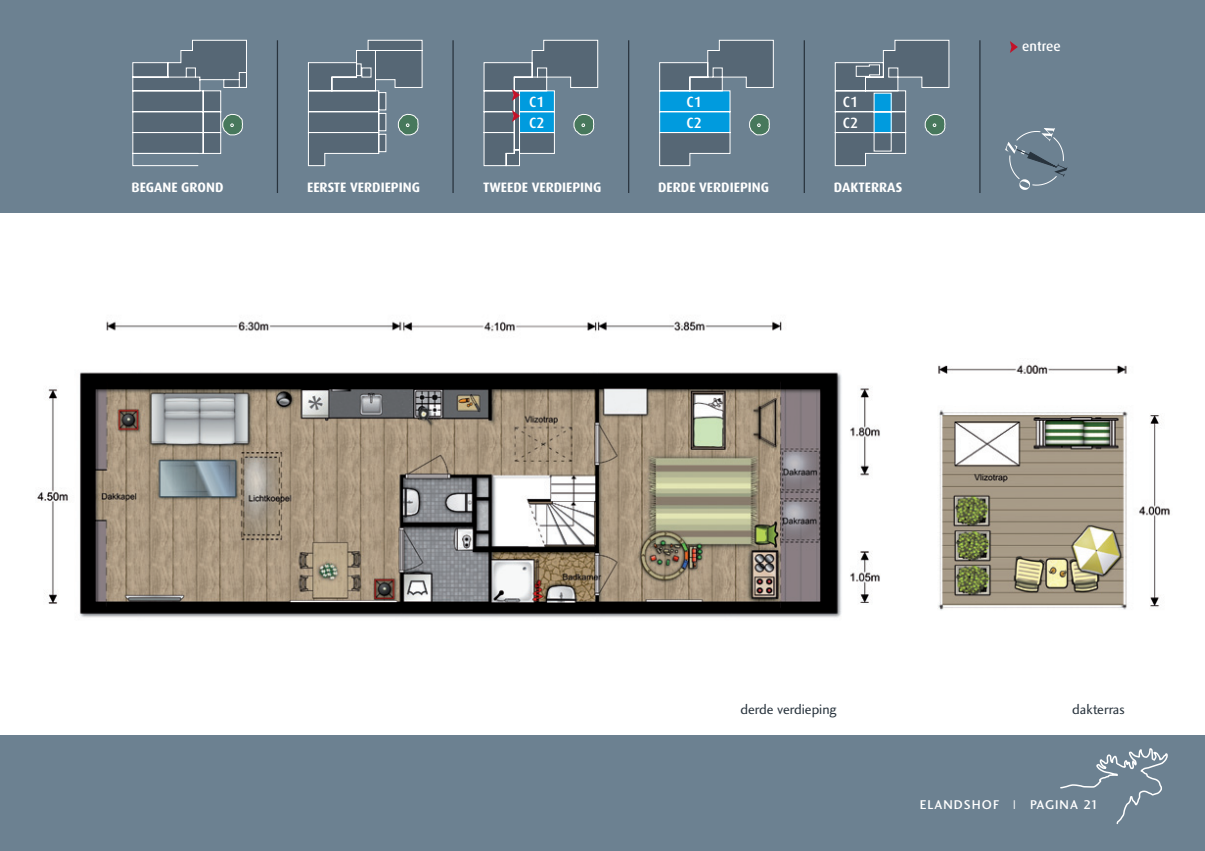
<style>
.page{position:relative;width:1205px;height:851px;background:#fff}
.page>*{position:absolute;margin:0;border:0;box-sizing:border-box;transform-origin:0 0}
.t1{font:500 14.88px/20.8px "Dax";color:#fff}
.t2{font:14.38px "Charlotte Sans Book Plain";color:#28333d}
.t3{font:700 13.62px "Dax";color:#fff}
.t4{font:500 13.62px "Dax";color:#fff}
.t5{font:13.12px "Charlotte Sans Medium Plain";letter-spacing:.08em;color:#fff}
</style>
<div class="page">
<img style="left:938px;top:364px;width:232px;height:246px">
<img style="left:37px;top:321px;width:843px;height:297px">
<div style="left:0;top:0;width:1205px;height:213px;background:#6c8191"></div>
<div style="left:0;top:735px;width:1205px;height:115px;background:#6c8191"></div>
<svg style="left:1060px;top:748px;width:108px;height:76px"></svg>
<svg style="left:132px;top:39px;width:818px;height:127px"></svg>
<hr style="left:277px;top:40px;width:1px;height:153px;background:#28333d">
<hr style="left:452px;top:40px;width:2px;height:153px;background:#28333d">
<hr style="left:628px;top:40px;width:1px;height:153px;background:#28333d">
<hr style="left:804px;top:40px;width:1px;height:153px;background:#28333d">
<hr style="left:979px;top:40px;width:1px;height:153px;background:#28333d">
<svg style="left:1005px;top:128px;width:63px;height:62px"></svg>
<svg style="left:512px;top:110px;width:8px;height:12px"></svg>
<svg style="left:484px;top:40px;width:114px;height:61px"></svg>
<svg style="left:1010px;top:41px;width:8px;height:12px"></svg>
<p class="t1" style="left:529px;top:92px;width:17px">C1<br>C2</p>
<p class="t1" style="left:686px;top:92px;width:17px">C1<br>C2</p>
<p class="t1" style="left:843px;top:92px;width:17px">C1<br>C2</p>
<p class="t3" style="left:131px;top:180px;width:93px">BEGANE GROND</p>
<p class="t3" style="left:307px;top:180px;width:114px">EERSTE VERDIEPING</p>
<p class="t3" style="left:483px;top:180px;width:120px">TWEEDE VERDIEPING</p>
<p class="t3" style="left:658px;top:180px;width:112px">DERDE VERDIEPING</p>
<p class="t3" style="left:834px;top:180px;width:70px">DAKTERRAS</p>
<p class="t4" style="left:1022px;top:38px;width:40px">entree</p>
<p class="t2" style="left:740px;top:700px;width:98px">derde verdieping</p>
<p class="t2" style="left:1072px;top:700px;width:54px">dakterras</p>
<p class="t5" style="left:920px;top:796px;width:180px">ELANDSHOF | PAGINA 21</p>
</div>
